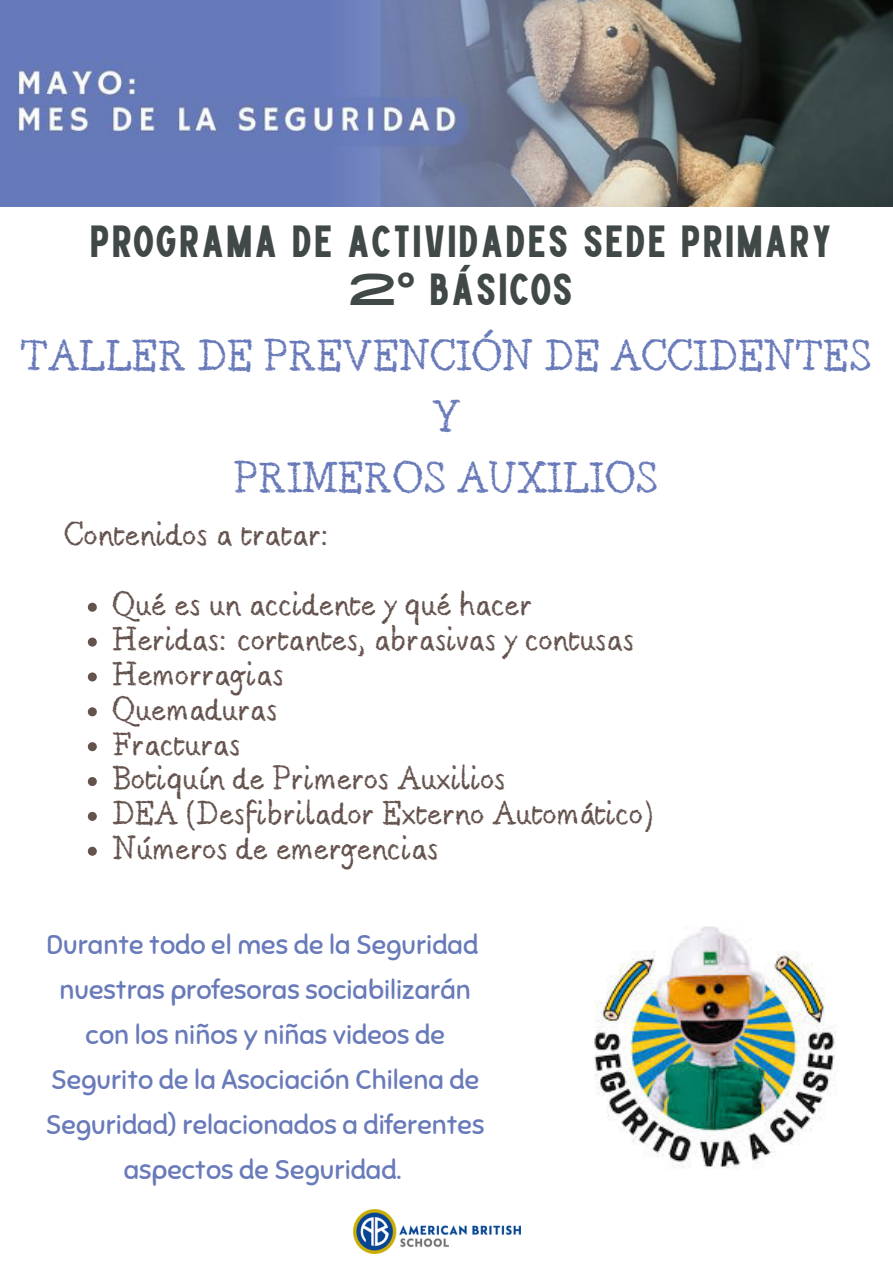
<style>
.page{position:relative;width:893px;height:1264px;background:#fff}
.page>*{position:absolute;margin:0;border:0;box-sizing:border-box;transform-origin:0 0}
.t1{font:45px "High Cruiser";color:#414848}
.t2{font:37.5px "Berton";color:#687ab9}
.t3{font:28.5px "Berton";color:#64524d}
.t4{font:27px "Sniglet";color:#687ab9}
.s1{font-family:"Noto Sans";font-weight:700}
</style>
<div class="page">
<img style="left:353px;top:1209px;width:168px;height:44px">
<img style="left:0;top:0;width:892px;height:207px">
<img style="left:594px;top:926px;width:242px;height:242px">
<svg style="left:88px;top:602px;width:9px;height:9px"></svg>
<svg style="left:88px;top:637px;width:9px;height:9px"></svg>
<svg style="left:88px;top:672px;width:9px;height:9px"></svg>
<svg style="left:88px;top:707px;width:9px;height:9px"></svg>
<svg style="left:88px;top:742px;width:9px;height:9px"></svg>
<svg style="left:88px;top:777px;width:9px;height:9px"></svg>
<svg style="left:88px;top:812px;width:9px;height:8px"></svg>
<svg style="left:88px;top:846px;width:9px;height:9px"></svg>
<p class="t1" style="left:89px;top:217px;width:745px">PROGRAMA DE ACTIVIDADES SEDE PRIMARY</p>
<p class="t1" style="left:348px;top:264px;width:227px">2<span class="s1">°</span> BÁSICOS</p>
<p class="t2" style="left:20px;top:337px;width:853px">TALLER DE PREVENCIÓN DE ACCIDENTES</p>
<p class="t2" style="left:433px;top:397px;width:28px">Y</p>
<p class="t2" style="left:234px;top:458px;width:426px">PRIMEROS AUXILIOS</p>
<p class="t3" style="left:64px;top:520px;width:268px">Contenidos a tratar:</p>
<p class="t3" style="left:113px;top:589px;width:421px">Qué es un accidente y qué hacer</p>
<p class="t3" style="left:113px;top:624px;width:523px">Heridas: cortantes, abrasivas y contusas</p>
<p class="t3" style="left:113px;top:659px;width:172px">Hemorragias</p>
<p class="t3" style="left:113px;top:694px;width:166px">Quemaduras</p>
<p class="t3" style="left:113px;top:729px;width:129px">Fracturas</p>
<p class="t3" style="left:113px;top:764px;width:394px">Botiquín de Primeros Auxilios</p>
<p class="t3" style="left:113px;top:798px;width:544px">DEA (Desfibrilador Externo Automático)</p>
<p class="t3" style="left:113px;top:833px;width:327px">Números de emergencias</p>
<p class="t4" style="left:46px;top:928px;width:433px">Durante todo el mes de la Seguridad</p>
<p class="t4" style="left:59px;top:973px;width:413px">nuestras profesoras sociabilizarán</p>
<p class="t4" style="left:86px;top:1018px;width:360px">con los niños y niñas videos de</p>
<p class="t4" style="left:51px;top:1063px;width:429px">Segurito de la Asociación Chilena de</p>
<p class="t4" style="left:46px;top:1108px;width:440px">Seguridad) relacionados a diferentes</p>
<p class="t4" style="left:124px;top:1152px;width:279px">aspectos de Seguridad.</p>
</div>
